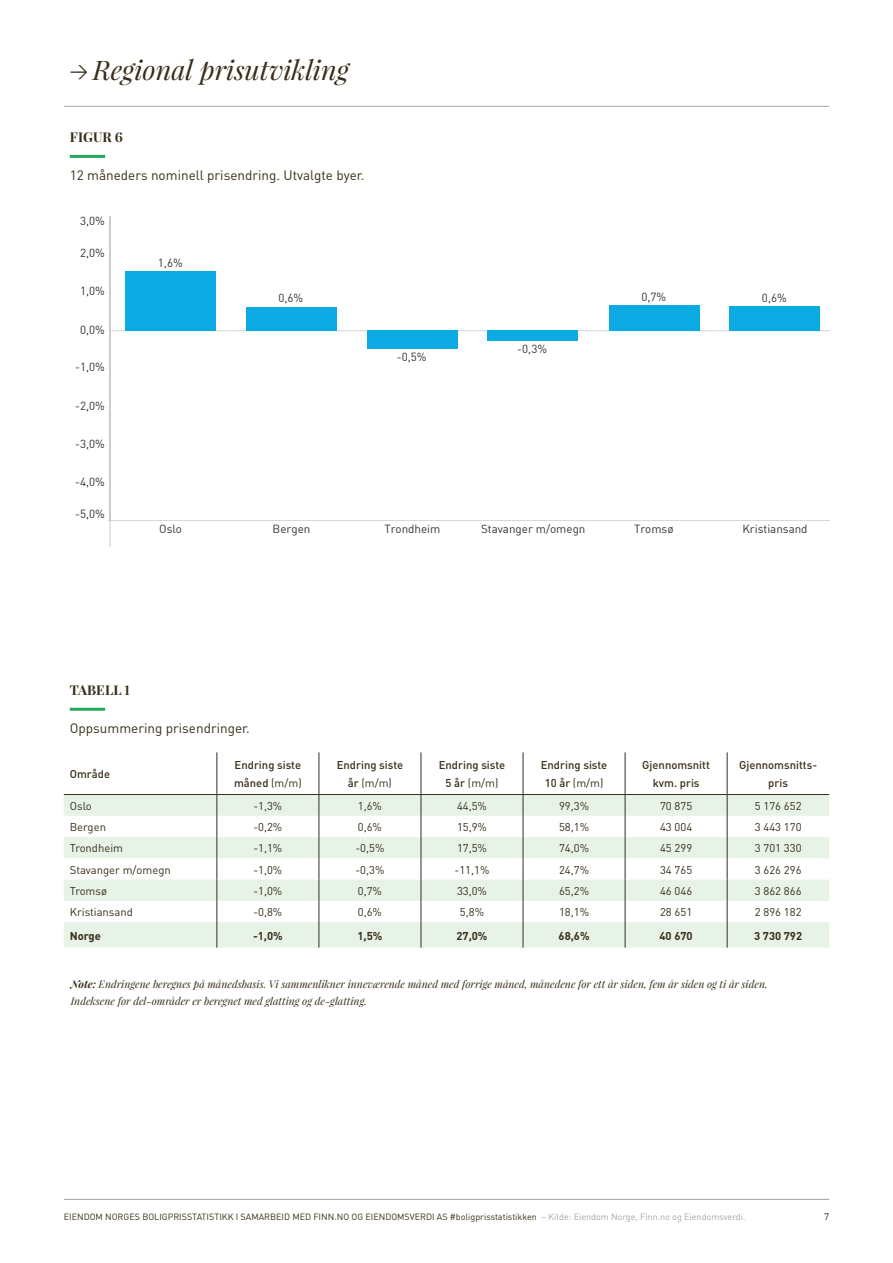
<style>
.page{position:relative;width:893px;height:1263px;background:#fff}
.page>*{position:absolute;margin:0;border:0;box-sizing:border-box;transform-origin:0 0}
.t1{font:italic 27px "Playfair Display";color:#382e19}
.t2{font:13.5px "DIN";color:#382e19}
.t3{font:700 13.5px "Playfair Display";letter-spacing:.01em;color:#382e19}
.t4{font:11.55px "DIN Offc 0 50";color:#333}
.t5{font:11.25px "DIN";color:#382e19}
.t6{font:500 11.25px/17.2px "DIN";color:#382e19;text-align:center}
.t7{font:700 11.25px "DIN";color:#382e19}
.t8{font:italic 10.5px/17.2px "Playfair Display";color:#382e19}
.t9{font:9.75px "DIN";color:#382e19}
.t10{font:9px "DIN";color:#382e19}
.s1{font-family:"DIN";font-style:normal;font-size:18px}
.s2{font-weight:400}
.s3{font-weight:700}
.s4{color:#a1a5a7}
</style>
<div class="page">
<hr style="left:64px;top:106px;width:765px;height:1px;background:#a1a5a7">
<hr style="left:64px;top:1199px;width:765px;height:1px;background:#a1a5a7">
<hr style="left:70px;top:155px;width:35px;height:3px;background:#23aa5b">
<hr style="left:70px;top:708px;width:35px;height:3px;background:#23aa5b">
<svg style="left:64px;top:795px;width:153px;height:153px;fill:#e8f3e8"></svg>
<hr style="left:64px;top:794px;width:153px;height:1px;background:#382e19">
<svg style="left:217px;top:752px;width:612px;height:196px"></svg>
<svg style="left:109px;top:521px;width:2px;height:25px"></svg>
<svg style="left:109px;top:330px;width:720px;height:1px"></svg>
<div style="left:729px;top:306px;width:91px;height:25px;background:#0baae2"></div>
<div style="left:609px;top:305px;width:91px;height:26px;background:#0baae2"></div>
<div style="left:488px;top:331px;width:90px;height:10px;background:#0baae2"></div>
<div style="left:367px;top:331px;width:91px;height:18px;background:#0baae2"></div>
<div style="left:246px;top:307px;width:90px;height:24px;background:#0baae2"></div>
<div style="left:125px;top:271px;width:91px;height:60px;background:#0baae2"></div>
<hr style="left:110px;top:521px;width:719px;height:1px;background:#b4b4b4">
<hr style="left:110px;top:216px;width:1px;height:305px;background:#b4b4b4">
<h1 class="t1" style="left:70px;top:52px;width:281px"><span class="s1">&gt;</span> Regional prisutvikling</h1>
<p class="t3" style="left:70px;top:129px;width:55px">FIGUR 6</p>
<p class="t2" style="left:70px;top:166px;width:296px">12 måneders nominell prisendring. Utvalgte byer.</p>
<p class="t4" style="left:80px;top:213px;width:26px">3,0%</p>
<p class="t4" style="left:80px;top:246px;width:26px">2,0%</p>
<p class="t4" style="left:80px;top:284px;width:26px">1,0%</p>
<p class="t4" style="left:80px;top:322px;width:26px">0,0%</p>
<p class="t4" style="left:75px;top:360px;width:31px">-1,0%</p>
<p class="t4" style="left:75px;top:398px;width:31px">-2,0%</p>
<p class="t4" style="left:75px;top:436px;width:31px">-3,0%</p>
<p class="t4" style="left:75px;top:475px;width:31px">-4,0%</p>
<p class="t4" style="left:75px;top:507px;width:31px">-5,0%</p>
<p class="t4" style="left:158px;top:255px;width:26px">1,6%</p>
<p class="t4" style="left:278px;top:291px;width:26px">0,6%</p>
<p class="t4" style="left:641px;top:290px;width:26px">0,7%</p>
<p class="t4" style="left:762px;top:290px;width:26px">0,6%</p>
<p class="t4" style="left:397px;top:349px;width:31px">-0,5%</p>
<p class="t4" style="left:517px;top:341px;width:31px">-0,3%</p>
<p class="t4" style="left:159px;top:521px;width:24px">Oslo</p>
<p class="t4" style="left:273px;top:521px;width:39px">Bergen</p>
<p class="t4" style="left:384px;top:521px;width:58px">Trondheim</p>
<p class="t4" style="left:481px;top:521px;width:106px">Stavanger m/omegn</p>
<p class="t4" style="left:634px;top:521px;width:41px">Tromsø</p>
<p class="t4" style="left:742px;top:521px;width:67px">Kristiansand</p>
<p class="t3" style="left:70px;top:681px;width:61px">TABELL 1</p>
<p class="t2" style="left:70px;top:719px;width:182px">Oppsummering prisendringer.</p>
<p class="t6" style="left:70px;top:765px;width:42px">Område</p>
<p class="t6" style="left:234px;top:756px;width:69px;text-align:left">Endring siste måned <span class="s2">(m/m)</span></p>
<p class="t6" style="left:337px;top:756px;width:68px">Endring siste år <span class="s2">(m/m)</span></p>
<p class="t6" style="left:439px;top:756px;width:68px">Endring siste<br>5 år <span class="s2">(m/m)</span></p>
<p class="t6" style="left:541px;top:756px;width:68px">Endring siste<br>10 år <span class="s2">(m/m)</span></p>
<p class="t6" style="left:642px;top:756px;width:69px">Gjennomsnitt kvm. pris</p>
<p class="t6" style="left:739px;top:756px;width:80px">Gjennomsnitts&shy;pris</p>
<p class="t5" style="left:70px;top:799px;width:23px">Oslo</p>
<p class="t5" style="left:253px;top:799px;width:30px">-1,3%</p>
<p class="t5" style="left:358px;top:799px;width:26px">1,6%</p>
<p class="t5" style="left:457px;top:799px;width:31px">44,5%</p>
<p class="t5" style="left:559px;top:799px;width:31px">99,3%</p>
<p class="t5" style="left:660px;top:799px;width:34px">70 875</p>
<p class="t5" style="left:755px;top:799px;width:48px">5 176 652</p>
<p class="t5" style="left:70px;top:820px;width:38px">Bergen</p>
<p class="t5" style="left:253px;top:820px;width:30px">-0,2%</p>
<p class="t5" style="left:358px;top:820px;width:26px">0,6%</p>
<p class="t5" style="left:457px;top:820px;width:31px">15,9%</p>
<p class="t5" style="left:559px;top:820px;width:31px">58,1%</p>
<p class="t5" style="left:660px;top:820px;width:34px">43 004</p>
<p class="t5" style="left:755px;top:820px;width:48px">3 443 170</p>
<p class="t5" style="left:70px;top:841px;width:55px">Trondheim</p>
<p class="t5" style="left:253px;top:841px;width:30px">-1,1%</p>
<p class="t5" style="left:355px;top:841px;width:30px">-0,5%</p>
<p class="t5" style="left:457px;top:841px;width:31px">17,5%</p>
<p class="t5" style="left:559px;top:841px;width:31px">74,0%</p>
<p class="t5" style="left:660px;top:841px;width:34px">45 299</p>
<p class="t5" style="left:755px;top:841px;width:48px">3 701 330</p>
<p class="t5" style="left:70px;top:862px;width:103px">Stavanger m/omegn</p>
<p class="t5" style="left:253px;top:862px;width:30px">-1,0%</p>
<p class="t5" style="left:355px;top:862px;width:30px">-0,3%</p>
<p class="t5" style="left:455px;top:862px;width:36px">-11,1%</p>
<p class="t5" style="left:559px;top:862px;width:31px">24,7%</p>
<p class="t5" style="left:660px;top:862px;width:34px">34 765</p>
<p class="t5" style="left:755px;top:862px;width:48px">3 626 296</p>
<p class="t5" style="left:70px;top:884px;width:39px">Tromsø</p>
<p class="t5" style="left:253px;top:884px;width:30px">-1,0%</p>
<p class="t5" style="left:358px;top:884px;width:26px">0,7%</p>
<p class="t5" style="left:457px;top:884px;width:31px">33,0%</p>
<p class="t5" style="left:559px;top:884px;width:31px">65,2%</p>
<p class="t5" style="left:660px;top:884px;width:34px">46 046</p>
<p class="t5" style="left:755px;top:884px;width:48px">3 862 866</p>
<p class="t5" style="left:70px;top:905px;width:65px">Kristiansand</p>
<p class="t5" style="left:253px;top:905px;width:30px">-0,8%</p>
<p class="t5" style="left:358px;top:905px;width:26px">0,6%</p>
<p class="t5" style="left:460px;top:905px;width:26px">5,8%</p>
<p class="t5" style="left:559px;top:905px;width:31px">18,1%</p>
<p class="t5" style="left:660px;top:905px;width:34px">28 651</p>
<p class="t5" style="left:755px;top:905px;width:48px">2 896 182</p>
<p class="t7" style="left:70px;top:928px;width:33px">Norge</p>
<p class="t7" style="left:253px;top:928px;width:31px">-1,0%</p>
<p class="t7" style="left:357px;top:928px;width:26px">1,5%</p>
<p class="t7" style="left:456px;top:928px;width:33px">27,0%</p>
<p class="t7" style="left:559px;top:928px;width:33px">68,6%</p>
<p class="t7" style="left:659px;top:928px;width:35px">40 670</p>
<p class="t7" style="left:754px;top:928px;width:49px">3 730 792</p>
<p class="t8" style="left:71px;top:975px;width:698px"><span class="s3">Note:</span> Endringene beregnes på månedsbasis. Vi sammenlikner inneværende måned med forrige måned, månedene for ett år siden, fem år siden og ti år siden.<br>Indeksene for del-områder er beregnet med glatting og de-glatting.</p>
<p class="t10" style="left:64px;top:1211px;width:683px">EIENDOM NORGES BOLIGPRISSTATISTIKK I SAMARBEID MED FINN.NO OG EIENDOMSVERDI AS #boligprisstatistikken <span class="s4">– Kilde: Eiendom Norge, Finn.no og Eiendomsverdi.</span></p>
<p class="t9" style="left:824px;top:1210px;width:7px">7</p>
</div>
